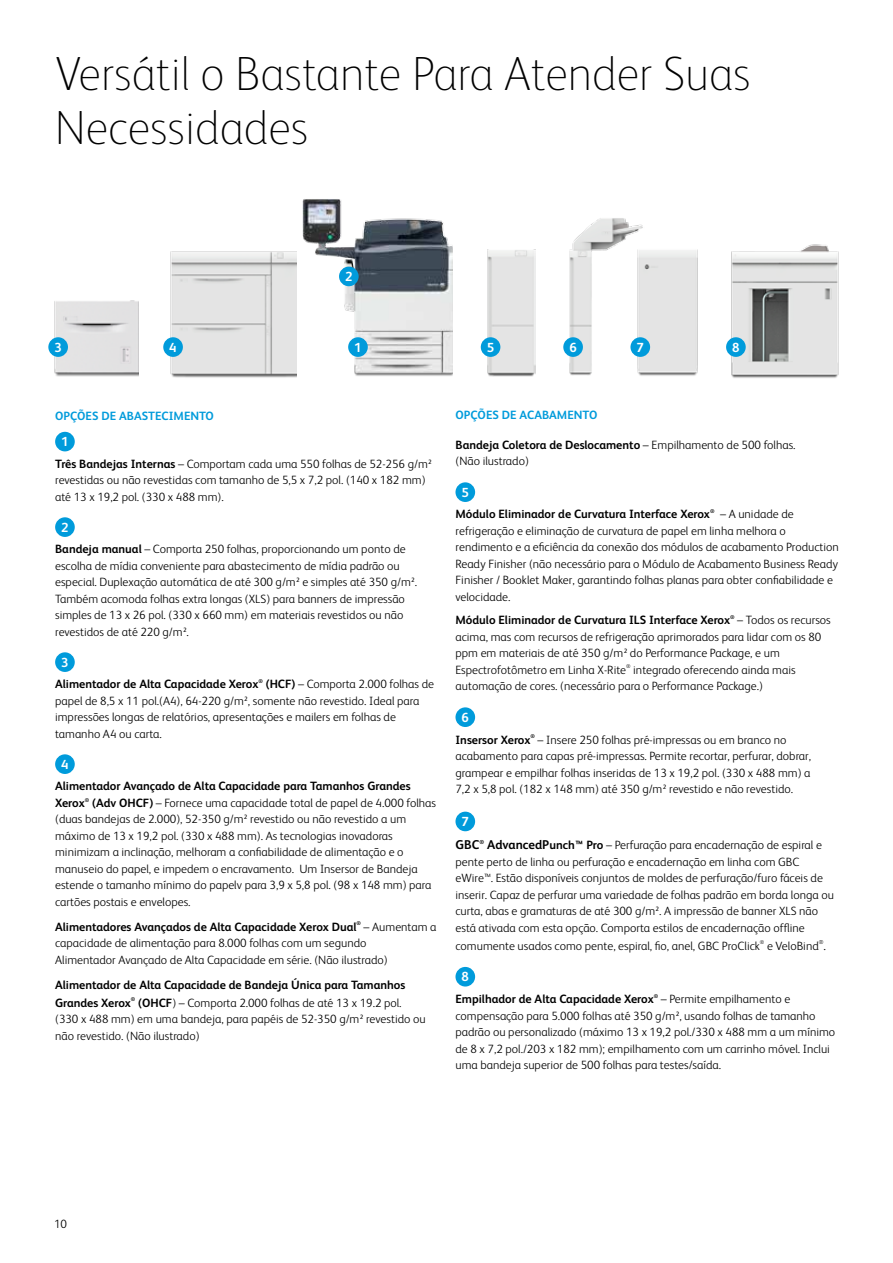
<style>
.page{position:relative;width:893px;height:1263px;background:#fff}
.page>*{position:absolute;margin:0;border:0;box-sizing:border-box;transform-origin:0 0}
.t1{font:100 48px/54px "Xerox Sans";color:#000}
.t2{font:700 13.2px "Xerox Sans";color:#fff}
.t3{font:700 12.75px "Xerox Sans";color:#000}
.t4{font:300 12px/16.5px "Xerox Sans";color:#000}
.t5{font:700 12px/16.5px "Xerox Sans";color:#000}
.t6{font:700 12px "Xerox Sans";color:#009bdb}
.t7{font:300 5.7px "Xerox Sans";color:#000}
.t8{font:700 5.7px "Xerox Sans";color:#000}
.t9{font:700 5.4px "Xerox Sans";color:#000}
.t10{font:300 5.4px "Xerox Sans";color:#000}
.s1{font-weight:700}
.s2{font-weight:700;font-size:12.75px}
.s3{font-size:12.75px}
</style>
<div class="page">
<div style="left:55px;top:432px;width:20px;height:19px;background:#009bdb;border-radius:50%"></div>
<div style="left:55px;top:517px;width:20px;height:20px;background:#009bdb;border-radius:50%"></div>
<div style="left:55px;top:652px;width:20px;height:20px;background:#009bdb;border-radius:50%"></div>
<div style="left:55px;top:754px;width:20px;height:20px;background:#009bdb;border-radius:50%"></div>
<div style="left:455px;top:482px;width:20px;height:20px;background:#009bdb;border-radius:50%"></div>
<div style="left:455px;top:707px;width:20px;height:20px;background:#009bdb;border-radius:50%"></div>
<div style="left:455px;top:812px;width:20px;height:19px;background:#009bdb;border-radius:50%"></div>
<div style="left:455px;top:967px;width:20px;height:19px;background:#009bdb;border-radius:50%"></div>
<img style="left:167px;top:251px;width:130px;height:127px">
<img style="left:644px;top:249px;width:54px;height:127px">
<img style="left:726px;top:244px;width:113px;height:134px">
<img style="left:487px;top:249px;width:48px;height:128px">
<img style="left:569px;top:218px;width:75px;height:158px">
<img style="left:303px;top:199px;width:150px;height:177px">
<img style="left:52px;top:300px;width:86px;height:77px">
<div style="left:348px;top:337px;width:20px;height:20px;background:#009bdb;border-radius:50%"></div>
<div style="left:481px;top:337px;width:19px;height:20px;background:#009bdb;border-radius:50%"></div>
<div style="left:563px;top:337px;width:20px;height:20px;background:#009bdb;border-radius:50%"></div>
<div style="left:630px;top:337px;width:20px;height:20px;background:#009bdb;border-radius:50%"></div>
<div style="left:726px;top:337px;width:20px;height:20px;background:#009bdb;border-radius:50%"></div>
<div style="left:339px;top:267px;width:20px;height:19px;background:#009bdb;border-radius:50%"></div>
<div style="left:163px;top:337px;width:20px;height:20px;background:#009bdb;border-radius:50%"></div>
<div style="left:48px;top:337px;width:20px;height:20px;background:#009bdb;border-radius:50%"></div>
<h1 class="t1" style="left:55px;top:44px;width:697px">Versátil o Bastante Para Atender Suas<br>N ecessidades</h1>
<p class="t2" style="left:54px;top:338px;width:9px">3</p>
<p class="t2" style="left:169px;top:338px;width:9px">4</p>
<p class="t2" style="left:345px;top:268px;width:9px">2</p>
<p class="t2" style="left:354px;top:338px;width:9px">1</p>
<p class="t2" style="left:487px;top:338px;width:9px">5</p>
<p class="t2" style="left:569px;top:338px;width:9px">6</p>
<p class="t2" style="left:636px;top:338px;width:9px">7</p>
<p class="t2" style="left:732px;top:338px;width:9px">8</p>
<p class="t6" style="left:55px;top:408px;width:87px">Opções de Abaste</p>
<p class="t6" style="left:162px;top:408px;width:54px">cimento</p>
<p class="t2" style="left:61px;top:433px;width:9px">1</p>
<p class="t4" style="left:55px;top:455px;width:378px"><span class="s1">Três Bandejas Internas</span> – Comportam cada uma 550 folhas de 52-256 g/m² revestidas ou não revestidas com tamanho de 5,5 x 7,2 pol. (140 x 182 mm) até 13 x 19,2 pol. (330 x 488 mm).</p>
<p class="t2" style="left:61px;top:518px;width:9px">2</p>
<p class="t4" style="left:55px;top:540px;width:363px"><span class="s1">Bandeja manual</span> – Comporta 250 folhas, proporcionando um ponto de escolha de mídia conveniente para abastecimento de mídia padrão ou especial. Duplexação automática de até 300 g/m² e simples até 350 g/m².<br>Também acomoda folhas extra longas (XLS) para banners de impressão simples de 13 x 26 pol. (330 x 660 mm) em materiais revestidos ou não revestidos de até 220 g/m².</p>
<p class="t2" style="left:61px;top:653px;width:9px">3</p>
<p class="t5" style="left:55px;top:675px;width:205px">Alimentador de Alta Capacidade Xerox</p>
<p class="t9" style="left:258px;top:677px;width:6px">®</p>
<p class="t4" style="left:55px;top:675px;width:380px;text-indent:211px"><span class="s1">(HCF)</span> – Comporta 2.000 folhas de papel de 8,5 x 11 pol.(A4), 64-220 g/m², somente não revestido. Ideal para impressões longas de relatórios, apresentações e mailers em folhas de tamanho A4 ou carta.</p>
<p class="t2" style="left:61px;top:755px;width:9px">4</p>
<p class="t5" style="left:55px;top:777px;width:357px">Alimentador Avançado de Alta Capacidade para Tamanhos Grandes<br>Xerox</p>
<p class="t9" style="left:85px;top:796px;width:6px">®</p>
<p class="t4" style="left:55px;top:794px;width:382px;text-indent:37px"><span class="s1">(Adv OHCF)</span> – Fornece uma capacidade total de papel de 4.000 folhas (duas bandejas de 2.000), 52-350 g/m² revestido ou não revestido a um máximo de 13 x 19,2 pol. (330 x 488 mm). As tecnologias inovadoras minimizam a inclinação, melhoram a confiabilidade de alimentação e o manuseio do papel, e impedem o encravamento. Um Insersor de Bandeja estende o tamanho mínimo do papelv para 3,9 x 5,8 pol. (98 x 148 mm) para cartões postais e envelopes.</p>
<p class="t5" style="left:55px;top:918px;width:303px">Alimentadores Avançados de Alta Capacidade Xerox Dual</p>
<p class="t9" style="left:356px;top:920px;width:6px">®</p>
<p class="t4" style="left:55px;top:918px;width:383px;text-indent:308px">– Aumentam a capacidade de alimentação para 8.000 folhas com um segundo<br>Alimentador Avançado de Alta Capacidade em série. (Não ilustrado)</p>
<p class="t5" style="left:55px;top:975px;width:352px;line-height:18px">Alimentador de Alta Capacidade de Bandeja Única para Tamanhos<br>Grandes Xerox</p>
<p class="t9" style="left:131px;top:995px;width:6px">®</p>
<p class="t4" style="left:55px;top:993px;width:372px;text-indent:83px"><span class="s1">(OHCF</span>) – Comporta 2.000 folhas de até 13 x 19.2 pol. (330 x 488 mm) em uma bandeja, para papéis de 52-350 g/m² revestido ou não revestido. (Não ilustrado)</p>
<p class="t6" style="left:455px;top:406px;width:143px">Opções de Acabamento</p>
<p class="t4" style="left:455px;top:436px;width:342px"><span class="s1">Bandeja Coletora de Deslocamento</span> – Empilhamento de 500 folhas. (Não ilustrado)</p>
<p class="t2" style="left:461px;top:483px;width:9px">5</p>
<p class="t5" style="left:455px;top:506px;width:256px">Módulo Eliminador de Curvatura Interface Xerox</p>
<p class="t9" style="left:710px;top:507px;width:6px">®</p>
<p class="t4" style="left:455px;top:505px;width:385px;text-indent:265px">– A unidade de refrigeração e eliminação de curvatura de papel em linha melhora o rendimento e a eficiência da conexão dos módulos de acabamento Production Ready Finisher (não necessário para o Módulo de Acabamento Business Ready Finisher / Booklet Maker, garantindo folhas planas para obter confiabilidade e velocidade.</p>
<p class="t5" style="left:455px;top:611px;width:276px">Módulo Eliminador de Curvatura ILS Interface Xerox</p>
<p class="t9" style="left:730px;top:613px;width:6px">®</p>
<p class="t4" style="left:455px;top:611px;width:377px;text-indent:282px">– Todos os recursos acima, mas com recursos de refrigeração aprimorados para lidar com os 80 ppm em materiais de até 350 g/m² do Performance Package, e um Espectrofotômetro em Linha X-Rite</p>
<p class="t10" style="left:626px;top:663px;width:6px">®</p>
<p class="t4" style="left:455px;top:661px;width:342px;text-indent:178px">integrado oferecendo ainda mais automação de cores. (necessário para o Performance Package.)</p>
<p class="t2" style="left:461px;top:708px;width:9px">6</p>
<p class="t5" style="left:455px;top:731px;width:76px">Insersor Xerox</p>
<p class="t9" style="left:530px;top:732px;width:6px">®</p>
<p class="t4" style="left:455px;top:730px;width:357px;text-indent:82px">– Insere 250 folhas pré-impressas ou em branco no acabamento para capas pré-impressas. Permite recortar, perfurar, dobrar, grampear e empilhar folhas inseridas de 13 x 19,2 pol. (330 x 488 mm) a 7,2 x 5,8 pol. (182 x 148 mm) até 350 g/m² revestido e não revestido.</p>
<p class="t2" style="left:461px;top:812px;width:9px">7</p>
<p class="t3" style="left:455px;top:836px;width:17px">GBC</p>
<p class="t8" style="left:479px;top:838px;width:6px">®</p>
<p class="t4" style="left:455px;top:836px;width:380px;text-indent:32px"><span class="s2">AdvancedP</span><span class="s1">unch™ Pro</span> – Perfuração para encadernação de espiral e pente perto de linha ou perfuração e encadernação em linha com GBC eWire™. Estão disponíveis conjuntos de moldes de perfuração/furo fáceis de inserir. Capaz de perfurar uma variedade de folhas padrão em borda longa ou curta, abas e gramaturas de até 300 g/m². A impressão de banner XLS não está ativada com esta opção. Comporta estilos de encadernação offline</p>
<p class="t4" style="left:455px;top:937px;width:306px">comumente usados como pente, espiral, fio, anel, GBC ProClick</p>
<p class="t10" style="left:760px;top:939px;width:6px">®</p>
<p class="t4" style="left:767px;top:937px;width:53px">e VeloBind</p>
<p class="t7" style="left:819px;top:938px;width:9px">®<span class="s3">.</span></p>
<p class="t2" style="left:461px;top:968px;width:9px">8</p>
<p class="t5" style="left:455px;top:990px;width:200px">Empilhador de Alta Capacidade Xerox</p>
<p class="t9" style="left:654px;top:992px;width:6px">®</p>
<p class="t4" style="left:455px;top:990px;width:381px;text-indent:205px">– Permite empilhamento e compensação para 5.000 folhas até 350 g/m², usando folhas de tamanho padrão ou personalizado (máximo 13 x 19,2 pol./330 x 488 mm a um mínimo de 8 x 7,2 pol./203 x 182 mm); empilhamento com um carrinho móvel. Inclui uma bandeja superior de 500 folhas para testes/saída.</p>
<p class="t4" style="left:54px;top:1215px;width:14px">10</p>
</div>
